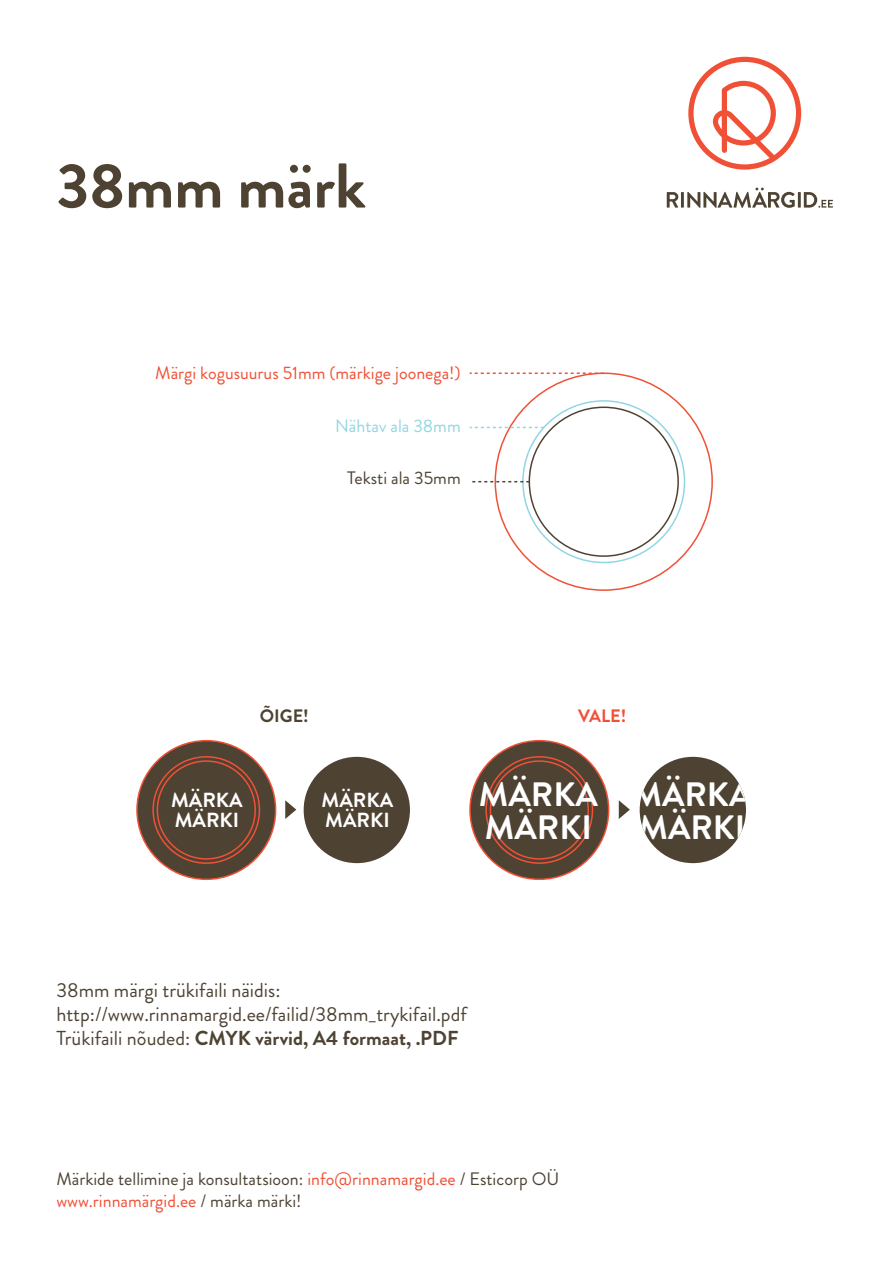
<style>
.page{position:relative;width:893px;height:1263px;background:#fff}
.page>*{position:absolute;margin:0;border:0;box-sizing:border-box;transform-origin:0 0}
.t1{font:700 63.15px "Brandon Grotesque";color:#4e4333}
.t2{font:700 33.75px/32.5px "Brandon Grotesque";color:#fff}
.t3{font:700 20.4px/19.6px "Brandon Grotesque";color:#fff}
.t4{font:20.25px/24.3px "Brandon Grotesque";color:#4e4333}
.t5{font:18px/21.6px "Brandon Grotesque";color:#4e4333}
.t6{font:18px "Brandon Grotesque";color:#f05136}
.t7{font:18px "Brandon Grotesque";color:#91d6e3}
.t8{font:700 18px "Brandon Grotesque";color:#4e4333}
.t9{font:700 18px "Brandon Grotesque";color:#f05136}
.s1{font-weight:700}
.s2{color:#f05136}
</style>
<div class="page">
<div style="left:640px;top:757px;width:106px;height:106px;background:#4e4333;border-radius:50%"></div>
<div style="left:470px;top:741px;width:139px;height:138px;background:#4e4333;border-radius:50%"></div>
<div style="left:485px;top:756px;width:108px;height:108px;border:2px solid #f05136;border-radius:50%"></div>
<div style="left:490px;top:760px;width:99px;height:100px;border:2px solid #f05136;border-radius:50%"></div>
<div style="left:304px;top:757px;width:106px;height:106px;background:#4e4333;border-radius:50%"></div>
<div style="left:137px;top:741px;width:139px;height:138px;background:#4e4333;border-radius:50%"></div>
<div style="left:152px;top:756px;width:108px;height:108px;border:2px solid #f05136;border-radius:50%"></div>
<div style="left:157px;top:760px;width:99px;height:100px;border:2px solid #f05136;border-radius:50%"></div>
<svg style="left:619px;top:800px;width:11px;height:19px"></svg>
<svg style="left:285px;top:800px;width:11px;height:19px"></svg>
<svg style="left:688px;top:57px;width:113px;height:113px"></svg>
<svg style="left:667px;top:192px;width:11px;height:16px"></svg>
<hr style="left:681px;top:192px;width:3px;height:16px;background:#4e4333">
<svg style="left:687px;top:188px;width:108px;height:20px"></svg>
<hr style="left:798px;top:192px;width:3px;height:16px;background:#4e4333">
<svg style="left:804px;top:192px;width:29px;height:16px"></svg>
<svg style="left:470px;top:372px;width:134px;height:2px"></svg>
<svg style="left:470px;top:427px;width:74px;height:1px"></svg>
<svg style="left:472px;top:481px;width:57px;height:1px"></svg>
<h1 class="t1" style="left:56px;top:142px;width:311px">38mm märk</h1>
<p class="t6" style="left:155px;top:361px;width:307px">Märgi kogusuurus 51mm (märkige joonega!)</p>
<p class="t7" style="left:335px;top:413px;width:127px">Nähtav ala 38mm</p>
<p class="t5" style="left:347px;top:468px;width:115px">Teksti ala 35mm</p>
<p class="t8" style="left:260px;top:703px;width:51px">ÕIGE!</p>
<p class="t9" style="left:578px;top:703px;width:50px">VALE!</p>
<p class="t3" style="left:171px;top:790px;width:73px">MÄRKA<br>MÄRKI</p>
<p class="t3" style="left:322px;top:790px;width:73px">MÄRKA<br>MÄRKI</p>
<h2 class="t2" style="left:479px;top:779px;width:120px">MÄRKA<br>MÄRKI</h2>
<h2 class="t2" style="left:632px;top:779px;width:120px">MÄRKA<br>MÄRKI</h2>
<p class="t4" style="left:56px;top:978px;width:412px">38mm märgi trükifaili näidis: http://www.rinnamargid.ee/failid/38mm_trykifail.pdf<br>Trükifaili nõuded: <span class="s1">CMYK värvid, A4 formaat, .PDF</span></p>
<p class="t5" style="left:56px;top:1168px;width:504px">Märkide tellimine ja konsultatsioon: <span class="s2">info@rinnamargid.ee</span> / Esticorp OÜ <span class="s2">www.rinnamärgid.ee</span> / märka märki!</p>
</div>
